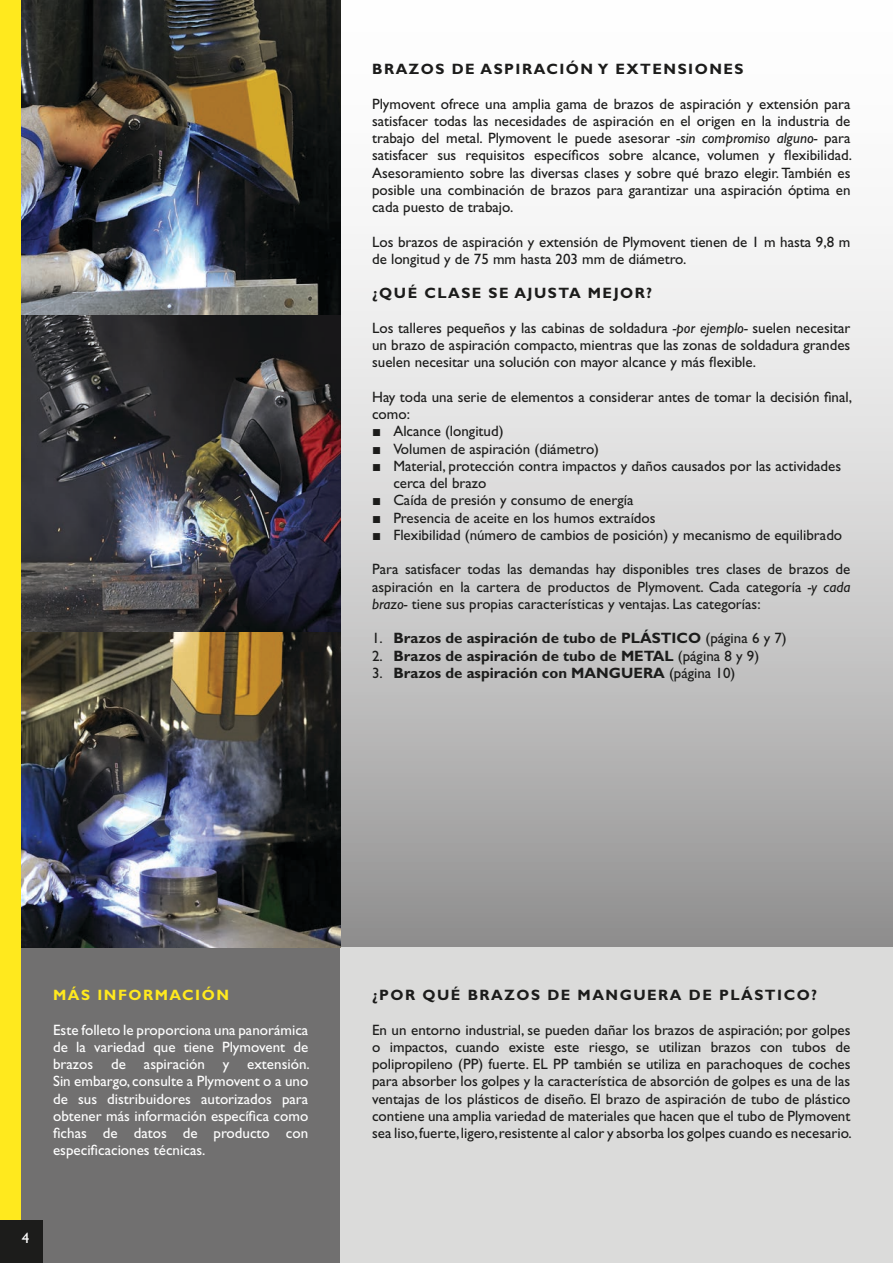
<style>
.page{position:relative;width:893px;height:1263px;background:#fff}
.page>*{position:absolute;margin:0;border:0;box-sizing:border-box;transform-origin:0 0}
.t1{font:15px/17.2px "Gill Sans Std";color:#1c1c1b;text-align:justify}
.t2{font:15px/17.2px "Gill Sans Std";color:#fff;text-align:justify}
.t3{font:700 15px "Gill Sans Std";letter-spacing:.1em;color:#1c1c1b}
.t4{font:700 15px "Gill Sans Std";letter-spacing:.1em;color:#ffe91e}
.s1{font-style:italic}
.s2{font-family:"Arial"}
.s3{font-weight:400}
</style>
<div class="page">
<div style="left:0;top:0;width:21px;height:1220px;background:#ffe91e"></div>
<div style="left:340px;top:0;width:553px;height:947px;background:linear-gradient(to bottom,#fff,#9d9c9c)"></div>
<div style="left:21px;top:947px;width:319px;height:316px;background:#717070"></div>
<div style="left:340px;top:947px;width:553px;height:316px;background:#dbdbda"></div>
<img style="left:21px;top:0;width:319px;height:947px">
<div style="left:0;top:1220px;width:43px;height:43px;background:#1c1c1b"></div>
<p class="t3" style="left:372px;top:60px;width:281px">BRAZOS DE ASPIRACIÓN Y EXTENSIONES</p>
<p class="t1" style="left:372px;top:95px;width:481px">Plymovent ofrece una amplia gama de brazos de aspiración y extensión para satisfacer todas las necesidades de aspiración en el origen en la industria de trabajo del metal. Plymovent le puede asesorar <span class="s1">-sin compromiso alguno-</span> para satisfacer sus requisitos específicos sobre alcance, volumen y flexibilidad.<br>Asesoramiento sobre las diversas clases y sobre qué brazo elegir. También es posible una combinación de brazos para garantizar una aspiración óptima en cada puesto de trabajo.</p>
<p class="t1" style="left:372px;top:233px;width:480px">Los brazos de aspiración y extensión de Plymovent tienen de 1 m hasta 9,8 m de longitud y de 75 mm hasta 203 mm de diámetro.</p>
<p class="t3" style="left:372px;top:284px;width:281px">¿QUÉ CLASE SE AJUSTA MEJOR?</p>
<p class="t1" style="left:372px;top:319px;width:480px">Los talleres pequeños y las cabinas de soldadura <span class="s1">-por ejemplo-</span> suelen necesitar un brazo de aspiración compacto, mientras que las zonas de soldadura grandes suelen necesitar una solución con mayor alcance y más flexible.</p>
<p class="t1" style="left:372px;top:388px;width:481px">Hay toda una serie de elementos a considerar antes de tomar la decisión final, como:</p>
<p class="t1" style="left:372px;top:423px;width:133px"><span class="s2">■</span> Alcance (longitud)</p>
<p class="t1" style="left:372px;top:440px;width:229px"><span class="s2">■</span> Volumen de aspiración (diámetro)</p>
<p class="t1" style="left:393px;top:457px;width:449px;text-indent:-21px"><span class="s2">■</span> Material, protección contra impactos y daños causados por las actividades cerca del brazo</p>
<p class="t1" style="left:372px;top:492px;width:263px"><span class="s2">■</span> Caída de presión y consumo de energía</p>
<p class="t1" style="left:372px;top:509px;width:285px"><span class="s2">■</span> Presencia de aceite en los humos extraídos</p>
<p class="t1" style="left:372px;top:526px;width:472px"><span class="s2">■</span> Flexibilidad (número de cambios de posición) y mecanismo de equilibrado</p>
<p class="t1" style="left:372px;top:561px;width:480px">Para satisfacer todas las demandas hay disponibles tres clases de brazos de aspiración en la cartera de productos de Plymovent. Cada categoría <span class="s1">-y cada brazo-</span> tiene sus propias características y ventajas. Las categorías:</p>
<p class="t3" style="left:372px;top:629px;width:291px"><span class="s3">1.</span> BRAZOS DE ASPIRACIÓN DE TUBO DE PLÁSTICO</p>
<p class="t1" style="left:705px;top:630px;width:83px">(página 6 y 7)</p>
<p class="t3" style="left:372px;top:647px;width:261px"><span class="s3">2.</span> BRAZOS DE ASPIRACIÓN DE TUBO DE METAL</p>
<p class="t1" style="left:678px;top:647px;width:83px">(página 8 y 9)</p>
<p class="t3" style="left:372px;top:664px;width:212px"><span class="s3">3.</span> BRAZOS DE ASPIRACIÓN CON MANGUERA</p>
<p class="t1" style="left:669px;top:664px;width:68px">(página 10)</p>
<p class="t4" style="left:53px;top:986px;width:177px">MÁS INFORMACIÓN</p>
<p class="t2" style="left:53px;top:1021px;width:258px">Este folleto le proporciona una panorámica de la variedad que tiene Plymovent de brazos de aspiración y extensión.<br>Sin embargo, consulte a Plymovent o a uno de sus distribuidores autorizados para obtener más información específica como fichas de datos de producto con especificaciones técnicas.</p>
<p class="t2" style="left:22px;top:1229px;width:9px">4</p>
<p class="t3" style="left:372px;top:986px;width:446px">¿POR QUÉ BRAZOS DE MANGUERA DE PLÁSTICO?</p>
<p class="t1" style="left:372px;top:1021px;width:481px">En un entorno industrial, se pueden dañar los brazos de aspiración; por golpes o impactos, cuando existe este riesgo, se utilizan brazos con tubos de polipropileno (PP) fuerte. EL PP también se utiliza en parachoques de coches para absorber los golpes y la característica de absorción de golpes es una de las ventajas de los plásticos de diseño. El brazo de aspiración de tubo de plástico contiene una amplia variedad de materiales que hacen que el tubo de Plymovent sea liso, fuerte, ligero, resistente al calor y absorba los golpes cuando es necesario.</p>
</div>
